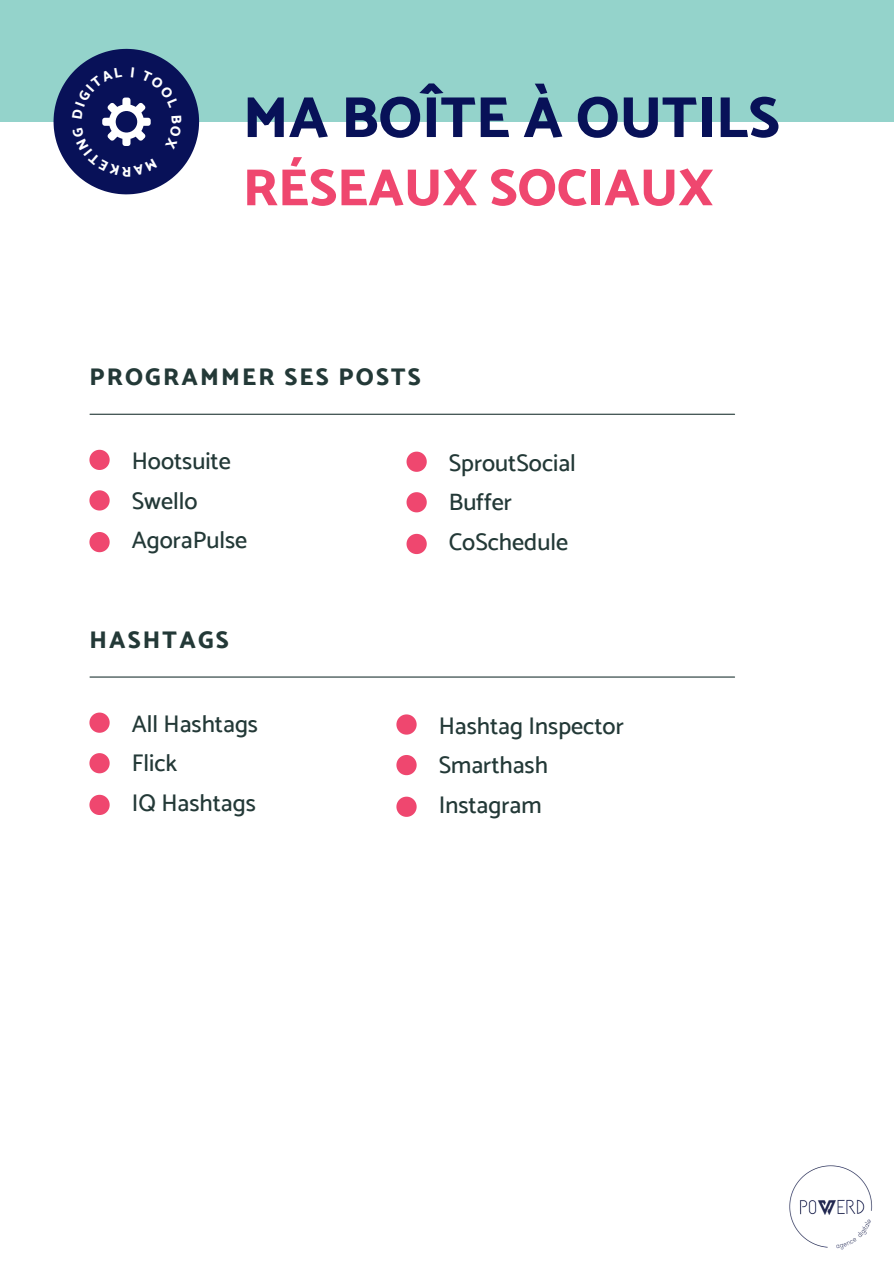
<style>
.page{position:relative;width:894px;height:1264px;background:#fff}
.page>*{position:absolute;margin:0;border:0;box-sizing:border-box;transform-origin:0 0}
.t1{font:800 58.2px "Catamaran";color:#081158}
.t2{font:800 52.35px "Catamaran";color:#ef476f}
.t3{font:500 24px "Catamaran";color:#233937}
.t4{font:800 24px "Catamaran";letter-spacing:.09em;color:#233937}
.t5{font:800 14.1px "Catamaran";color:#fff}
</style>
<div class="page">
<div style="left:0;top:0;width:893px;height:122px;background:#94d3cb"></div>
<svg style="left:89px;top:532px;width:21px;height:20px"></svg>
<svg style="left:89px;top:490px;width:21px;height:20px"></svg>
<svg style="left:89px;top:450px;width:21px;height:20px"></svg>
<svg style="left:406px;top:534px;width:20px;height:20px"></svg>
<svg style="left:406px;top:492px;width:20px;height:20px"></svg>
<svg style="left:406px;top:451px;width:20px;height:21px"></svg>
<hr style="left:90px;top:413px;width:644px;height:2px;background:#233937">
<svg style="left:89px;top:794px;width:21px;height:21px"></svg>
<svg style="left:89px;top:753px;width:21px;height:20px"></svg>
<svg style="left:89px;top:712px;width:21px;height:20px"></svg>
<svg style="left:396px;top:796px;width:20px;height:20px"></svg>
<svg style="left:396px;top:755px;width:20px;height:20px"></svg>
<svg style="left:396px;top:714px;width:20px;height:20px"></svg>
<hr style="left:90px;top:676px;width:644px;height:1px;background:#233937">
<img style="left:789px;top:1165px;width:84px;height:85px">
<svg style="left:53px;top:48px;width:147px;height:147px"></svg>
<p class="t5" style="left:131px;top:180px;width:11px;rotate:-180deg">R</p>
<p class="t1" style="left:243px;top:83px;width:538px">MA BOÎTE À OUTILS</p>
<p class="t2" style="left:243px;top:156px;width:472px">RÉSEAUX SOCIAUX</p>
<p class="t4" style="left:89px;top:362px;width:333px">PROGRAMMER SES POSTS</p>
<p class="t3" style="left:132px;top:446px;width:101px">Hootsuite</p>
<p class="t3" style="left:132px;top:486px;width:67px">Swello</p>
<p class="t3" style="left:132px;top:526px;width:117px">AgoraPulse</p>
<p class="t3" style="left:448px;top:448px;width:128px">SproutSocial</p>
<p class="t3" style="left:448px;top:488px;width:65px">Buffer</p>
<p class="t3" style="left:448px;top:528px;width:121px">CoSchedule</p>
<p class="t4" style="left:89px;top:625px;width:141px">HASHTAGS</p>
<p class="t3" style="left:132px;top:709px;width:128px">All Hashtags</p>
<p class="t3" style="left:132px;top:749px;width:47px">Flick</p>
<p class="t3" style="left:132px;top:788px;width:126px">IQ Hashtags</p>
<p class="t3" style="left:438px;top:711px;width:186px">Hashtag Inspector</p>
<p class="t3" style="left:438px;top:751px;width:111px">Smarthash</p>
<p class="t3" style="left:438px;top:790px;width:104px">Instagram</p>
</div>
